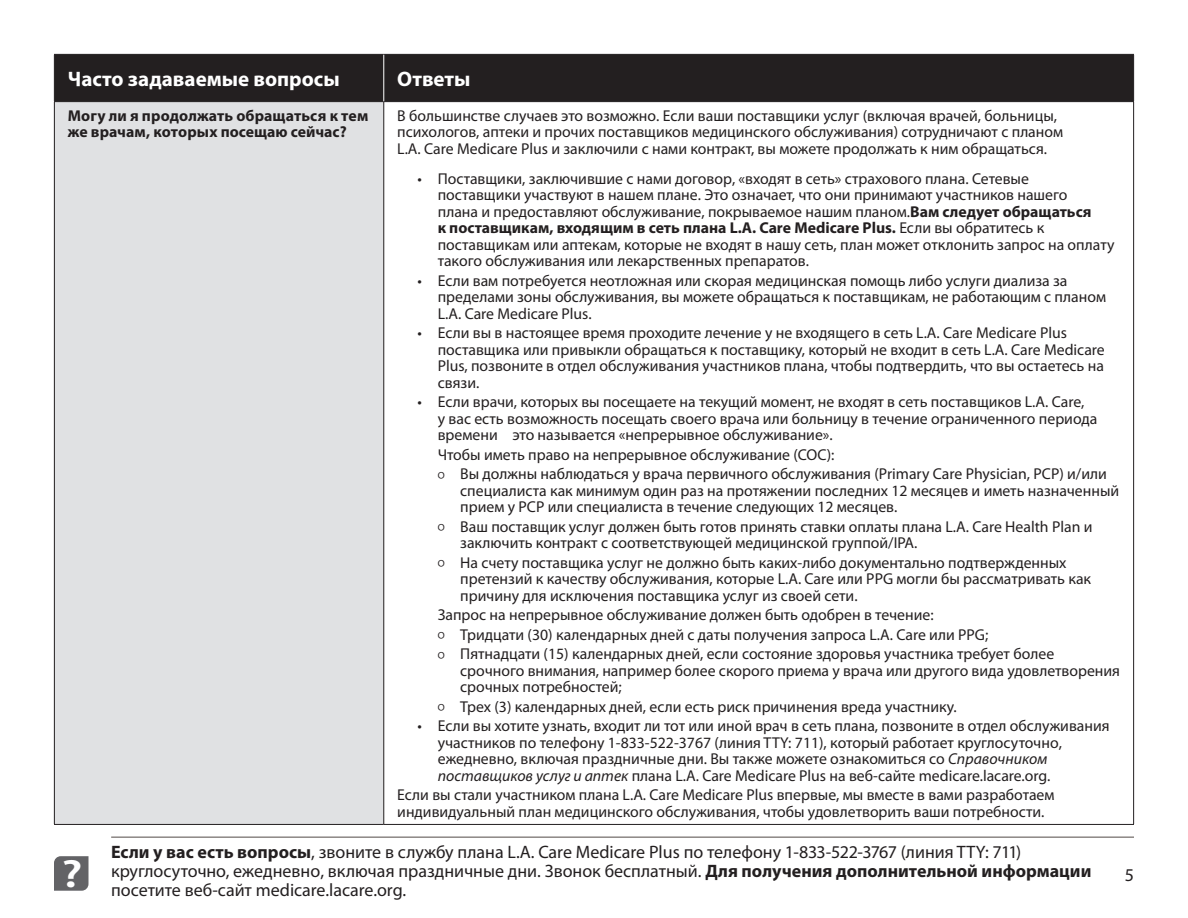
<style>
.page{position:relative;width:1188px;height:918px;background:#fff}
.page>*{position:absolute;margin:0;border:0;box-sizing:border-box;transform-origin:0 0}
.t1{font:700 21px "Myriad Pro";color:#fff}
.t2{font:18px "Myriad Pro";color:#231f20}
.t3{font:15.75px/16.5px "Myriad Pro";color:#231f20}
.t4{font:700 15.75px/16.5px "Myriad Pro";letter-spacing:.005em;color:#231f20}
.s1{font-weight:700}
.s2{font-weight:300;font-size:20.4px}
.s3{font-style:italic}
</style>
<div class="page">
<svg style="left:54px;top:856px;width:34px;height:35px"></svg>
<hr style="left:111px;top:837px;width:1023px;height:1px;background:#524a47">
<div style="left:55px;top:55px;width:1078px;height:46px;background:#231f20"></div>
<div style="left:54px;top:102px;width:330px;height:722px;background:#e0e1e3"></div>
<hr style="left:54px;top:102px;width:1px;height:722px;background:#231f20">
<hr style="left:383px;top:102px;width:1px;height:722px;background:#231f20">
<hr style="left:1133px;top:102px;width:1px;height:722px;background:#231f20">
<hr style="left:54px;top:824px;width:330px;height:1px;background:#231f20">
<hr style="left:384px;top:824px;width:750px;height:1px;background:#231f20">
<hr style="left:54px;top:54px;width:330px;height:1px;background:#231f20">
<hr style="left:54px;top:55px;width:1px;height:46px;background:#231f20">
<hr style="left:384px;top:54px;width:750px;height:1px;background:#231f20">
<hr style="left:1133px;top:55px;width:1px;height:46px;background:#231f20">
<hr style="left:54px;top:101px;width:330px;height:1px;background:#231f20">
<hr style="left:384px;top:101px;width:750px;height:1px;background:#231f20">
<hr style="left:383px;top:55px;width:1px;height:46px;background:#fff">
<p class="t1" style="left:68px;top:65px;width:273px">Часто задаваемые вопросы</p>
<p class="t1" style="left:397px;top:65px;width:75px">Ответы</p>
<p class="t4" style="left:68px;top:107px;width:302px">Могу ли я продолжать обращаться к тем же врачам, которых посещаю сейчас?</p>
<p class="t3" style="left:397px;top:107px;width:667px">В большинстве случаев это возможно. Если ваши поставщики услуг (включая врачей, больницы, психологов, аптеки и прочих поставщиков медицинского обслуживания) сотрудничают с планом<br>L.A. Care Medicare Plus и заключили с нами контракт, вы можете продолжать к ним обращаться.</p>
<p class="t3" style="left:438px;top:170px;width:678px;text-indent:-20px">• Поставщики, заключившие с нами договор, «входят в сеть» страхового плана. Сетевые поставщики участвуют в нашем плане. Это означает, что они принимают участников нашего<br>плана и предоставляют обслуживание, покрываемое нашим планом.<span class="s1">Вам следует обращаться<br>к поставщикам, входящим в сеть плана L.A. Care Medicare Plus.</span> Если вы обратитесь к поставщикам или аптекам, которые не входят в нашу сеть, план может отклонить запрос на оплату такого обслуживания или лекарственных препаратов.</p>
<p class="t3" style="left:438px;top:272px;width:670px;text-indent:-20px">• Если вам потребуется неотложная или скорая медицинская помощь либо услуги диализа за пределами зоны обслуживания, вы можете обращаться к поставщикам, не работающим с планом<br>L.A. Care Medicare Plus.</p>
<p class="t3" style="left:438px;top:325px;width:669px;text-indent:-20px">• Если вы в настоящее время проходите лечение у не входящего в сеть L.A. Care Medicare Plus поставщика или привыкли обращаться к поставщику, который не входит в сеть L.A. Care Medicare Plus, позвоните в отдел обслуживания участников плана, чтобы подтвердить, что вы остаетесь на связи.</p>
<p class="t3" style="left:438px;top:394px;width:661px;text-indent:-20px">• Если врачи, которых вы посещаете на текущий момент, не входят в сеть поставщиков L.A. Care,<br>у вас есть возможность посещать своего врача или больницу в течение ограниченного периода времени ― это называется «непрерывное обслуживание».</p>
<p class="t3" style="left:438px;top:445px;width:671px;line-height:19.5px">Чтобы иметь право на непрерывное обслуживание (COC):<br><span class="s2">º</span> Вы должны наблюдаться у врача первичного обслуживания (Primary Care Physician, PCP) и/или</p>
<p class="t3" style="left:460px;top:482px;width:660px">специалиста как минимум один раз на протяжении последних 12 месяцев и иметь назначенный прием у PCP или специалиста в течение следующих 12 месяцев.</p>
<p class="t3" style="left:460px;top:518px;width:634px;text-indent:-23px"><span class="s2">º</span> Ваш поставщик услуг должен быть готов принять ставки оплаты плана L.A. Care Health Plan и заключить контракт с соответствующей медицинской группой/IPA.</p>
<p class="t3" style="left:460px;top:554px;width:632px;text-indent:-23px"><span class="s2">º</span> На счету поставщика услуг не должно быть каких-либо документально подтвержденных претензий к качеству обслуживания, которые L.A. Care или PPG могли бы рассматривать как причину для исключения поставщика услуг из своей сети.</p>
<p class="t3" style="left:438px;top:605px;width:618px;line-height:19.5px">Запрос на непрерывное обслуживание должен быть одобрен в течение:<br><span class="s2">º</span> Тридцати (30) календарных дней с даты получения запроса L.A. Care или PPG;<br><span class="s2">º</span> Пятнадцати (15) календарных дней, если состояние здоровья участника требует более</p>
<p class="t3" style="left:460px;top:662px;width:661px">срочного внимания, например более скорого приема у врача или другого вида удовлетворения срочных потребностей;</p>
<p class="t3" style="left:438px;top:698px;width:521px"><span class="s2">º</span> Трех (3) календарных дней, если есть риск причинения вреда участнику.</p>
<p class="t3" style="left:438px;top:718px;width:673px;text-indent:-20px">• Если вы хотите узнать, входит ли тот или иной врач в сеть плана, позвоните в отдел обслуживания участников по телефону 1-833-522-3767 (линия TTY: 711), который работает круглосуточно, ежедневно, включая праздничные дни. Вы также можете ознакомиться со <span class="s3">Справочником поставщиков услуг и аптек</span> плана L.A. Care Medicare Plus на веб-сайте medicare.lacare.org.</p>
<p class="t3" style="left:397px;top:787px;width:659px">Если вы стали участником плана L.A. Care Medicare Plus впервые, мы вместе в вами разработаем индивидуальный план медицинского обслуживания, чтобы удовлетворить ваши потребности.</p>
<p class="t2" style="left:111px;top:841px;width:912px"><span class="s1">Если у вас есть вопросы</span>, звоните в службу плана L.A. Care Medicare Plus по телефону 1-833-522-3767 (линия TTY: 711)</p>
<p class="t2" style="left:111px;top:860px;width:982px">круглосуточно, ежедневно, включая праздничные дни. Звонок бесплатный. <span class="s1">Для получения дополнительной информации</span></p>
<p class="t2" style="left:62px;top:879px;width:346px"><sup>?</sup> посетите веб-сайт medicare.lacare.org.</p>
<p class="t2" style="left:1125px;top:864px;width:11px">5</p>
</div>
